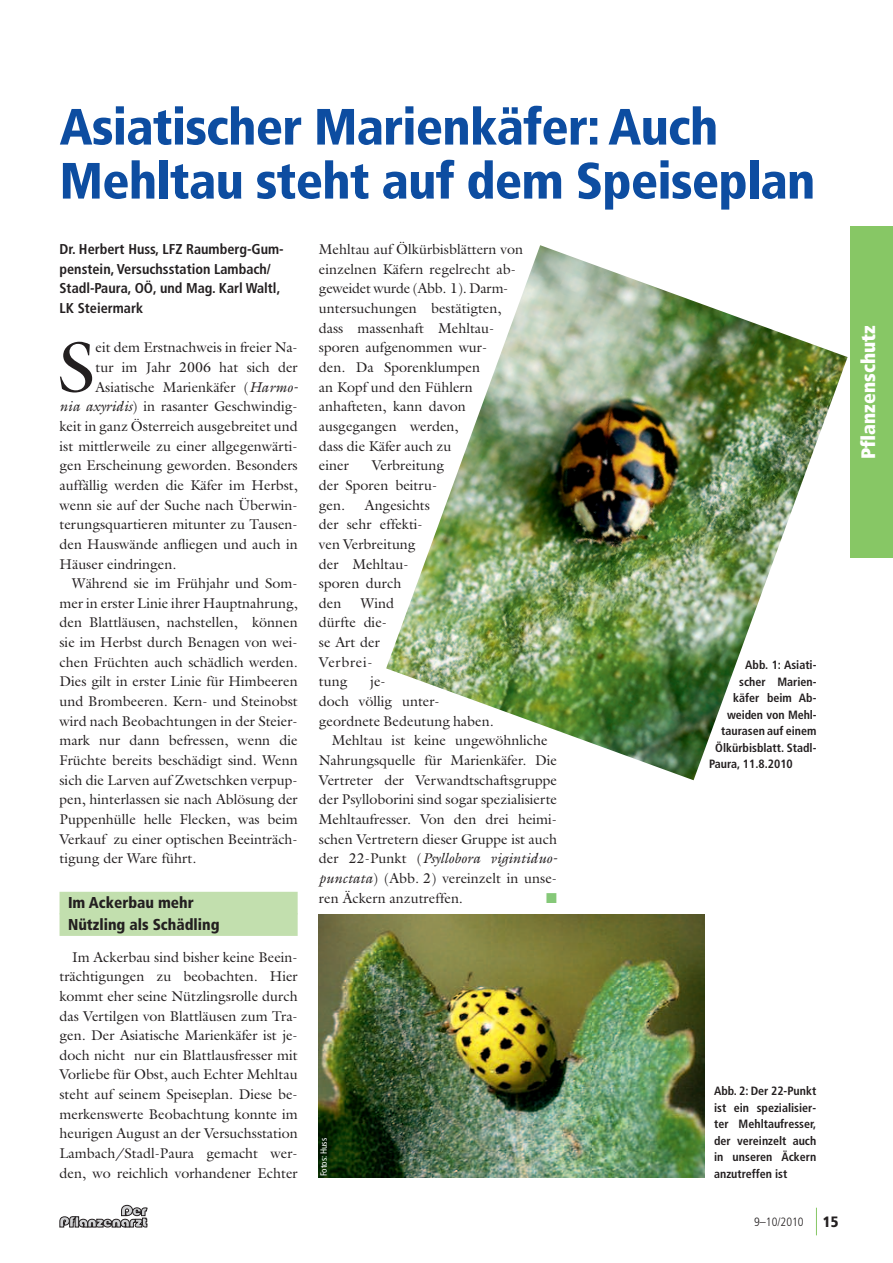
<style>
.page{position:relative;width:893px;height:1263px;background:#fff}
.page>*{position:absolute;margin:0;border:0;box-sizing:border-box;transform-origin:0 0}
.t1{font:72px "Galliard";color:#231f20}
.t2{font:900 condensed 51px/54px "Frutiger";letter-spacing:-.015em;color:#0d4da1}
.t3{font:900 condensed 19.5px "Frutiger";color:#fff}
.t4{font:900 condensed 15.75px/21.6px "Frutiger";color:#231f20}
.t5{font:900 condensed 15px "Frutiger";color:#231f20}
.t6{font:14.25px/19.6px "Galliard";color:#231f20}
.t7{font:700 condensed 14.25px/19.6px "Frutiger";color:#231f20}
.t8{font:italic 14.25px "Galliard";color:#231f20}
.t9{font:14.25px "Zapf Dingbats";color:#85c878}
.t10{font:700 condensed 12px/16.5px "Frutiger";color:#231f20;text-align:justify}
.t11{font:300 condensed 12px "Frutiger";color:#231f20}
.t12{font:condensed 9px "Frutiger";color:#fff}
.s1{font-style:italic}
.s2{font-style:normal}
</style>
<div class="page">
<svg style="left:816px;top:1208px;width:1px;height:27px"></svg>
<svg style="left:60px;top:1205px;width:87px;height:22px"></svg>
<div style="left:850px;top:226px;width:43px;height:332px;background:#87c765"></div>
<div style="left:60px;top:892px;width:238px;height:22px;background:#c2dfae"></div>
<div style="left:60px;top:913px;width:238px;height:23px;background:#c2dfae"></div>
<img style="left:386px;top:245px;width:462px;height:535px">
<img style="left:319px;top:915px;width:385px;height:263px">
<h2 class="t2" style="left:60px;top:104px;width:757px">Asiatischer Marienkäfer: Auch<br>Mehltau steht auf dem Speiseplan</h2>
<p class="t7" style="left:60px;top:240px;width:226px">Dr. Herbert Huss, LFZ Raumberg-Gum&shy;penstein, Versuchsstation Lambach/<br>Stadl-Paura, OÖ, und Mag. Karl Waltl,<br>LK Steiermark</p>
<h1 class="t1" style="left:58px;top:325px;width:39px">S</h1>
<p class="t6" style="left:96px;top:338px;width:204px">eit dem Erstnachweis in freier Na-</p>
<p class="t6" style="left:96px;top:357px;width:204px">tur im Jahr 2006 hat sich der</p>
<p class="t6" style="left:96px;top:377px;width:204px">Asiatische Marienkäfer (<span class="s1">Harmo-</span></p>
<p class="t6" style="left:60px;top:397px;width:240px"><span class="s1">nia axyridis</span>) in rasanter Geschwindig-</p>
<p class="t6" style="left:60px;top:416px;width:240px">keit in ganz Österreich ausgebreitet und</p>
<p class="t6" style="left:60px;top:436px;width:240px">ist mittlerweile zu einer allgegenwärti-</p>
<p class="t6" style="left:60px;top:455px;width:240px">gen Erscheinung geworden. Besonders</p>
<p class="t6" style="left:60px;top:475px;width:240px">auffällig werden die Käfer im Herbst,</p>
<p class="t6" style="left:60px;top:495px;width:240px">wenn sie auf der Suche nach Überwin-</p>
<p class="t6" style="left:60px;top:514px;width:240px">terungsquartieren mitunter zu Tausen-</p>
<p class="t6" style="left:60px;top:534px;width:240px">den Hauswände anfliegen und auch in</p>
<p class="t6" style="left:60px;top:554px;width:118px">Häuser eindringen.</p>
<p class="t6" style="left:72px;top:573px;width:227px">Während sie im Frühjahr und Som-</p>
<p class="t6" style="left:60px;top:593px;width:240px">mer in erster Linie ihrer Hauptnahrung,</p>
<p class="t6" style="left:60px;top:613px;width:240px">den Blattläusen, nachstellen, können</p>
<p class="t6" style="left:60px;top:632px;width:240px">sie im Herbst durch Benagen von wei-</p>
<p class="t6" style="left:60px;top:652px;width:240px">chen Früchten auch schädlich werden.</p>
<p class="t6" style="left:60px;top:672px;width:240px">Dies gilt in erster Linie für Himbeeren</p>
<p class="t6" style="left:60px;top:691px;width:240px">und Brombeeren. Kern- und Steinobst</p>
<p class="t6" style="left:60px;top:711px;width:240px">wird nach Beobachtungen in der Steier-</p>
<p class="t6" style="left:60px;top:731px;width:240px">mark nur dann befressen, wenn die</p>
<p class="t6" style="left:60px;top:750px;width:240px">Früchte bereits beschädigt sind. Wenn</p>
<p class="t6" style="left:60px;top:770px;width:240px">sich die Larven auf Zwetschken verpup-</p>
<p class="t6" style="left:60px;top:790px;width:240px">pen, hinterlassen sie nach Ablösung der</p>
<p class="t6" style="left:60px;top:809px;width:240px">Puppenhülle helle Flecken, was beim</p>
<p class="t6" style="left:60px;top:829px;width:240px">Verkauf zu einer optischen Beeinträch-</p>
<p class="t6" style="left:60px;top:848px;width:138px">tigung der Ware führt.</p>
<p class="t4" style="left:68px;top:893px;width:153px">Im Ackerbau mehr<br>Nützling als Schädling</p>
<p class="t6" style="left:60px;top:947px;width:240px;text-align:justify;text-indent:13px">Im Ackerbau sind bisher keine Beein&shy;trächtigungen zu beobachten. Hier kommt eher seine Nützlingsrolle durch das Vertilgen von Blattläusen zum Tra&shy;gen. Der Asiatische Marienkäfer ist je&shy;doch nicht nur ein Blattlausfresser mit Vorliebe für Obst, auch Echter Mehltau steht auf seinem Speiseplan. Diese be&shy;merkenswerte Beobachtung konnte im heurigen August an der Versuchsstation Lambach/Stadl-Paura gemacht wer&shy;den, wo reichlich vorhandener Echter</p>
<p class="t6" style="left:319px;top:239px;width:206px">Mehltau auf Ölkürbisblättern von einzelnen Käfern regelrecht ab&shy;geweidet wurde (Abb. 1). Darm&shy;untersuchungen bestätigten, dass massenhaft Mehltau&shy;sporen aufgenommen wur-<br>den. Da Sporenklumpen<br>an Kopf und den Fühlern anhafteten, kann davon ausgegangen werden,<br>dass die Käfer auch zu<br>einer</p>
<p class="t6" style="left:319px;top:455px;width:127px;text-indent:53px">Verbreitung der Sporen beitru&shy;gen.</p>
<p class="t6" style="left:319px;top:495px;width:113px;text-indent:46px">Angesichts der sehr effekti&shy;ven Verbreitung der Mehltau&shy;sporen durch<br>den</p>
<p class="t6" style="left:319px;top:593px;width:77px;text-indent:42px">Wind dürfte die&shy;se Art der<br>Verbrei&shy;tung</p>
<p class="t6" style="left:370px;top:672px;width:17px">je-</p>
<p class="t6" style="left:319px;top:691px;width:122px">doch völlig unter-</p>
<p class="t6" style="left:319px;top:711px;width:176px">geordnete Bedeutung haben.</p>
<p class="t6" style="left:332px;top:731px;width:218px">Mehltau ist keine ungewöhnliche</p>
<p class="t6" style="left:319px;top:750px;width:240px">Nahrungsquelle für Marienkäfer. Die</p>
<p class="t6" style="left:319px;top:770px;width:240px">Vertreter der Verwandtschaftsgruppe</p>
<p class="t6" style="left:319px;top:790px;width:240px">der Psylloborini sind sogar spezialisierte</p>
<p class="t6" style="left:319px;top:809px;width:240px">Mehltaufresser. Von den drei heimi-</p>
<p class="t6" style="left:319px;top:829px;width:240px">schen Vertretern dieser Gruppe ist auch</p>
<p class="t8" style="left:319px;top:850px;width:240px"><span class="s2">der 22-Punkt (</span>Psyllobora vigintiduo-</p>
<p class="t6" style="left:319px;top:868px;width:240px"><span class="s1">punctata</span>) (Abb. 2) vereinzelt in unse-</p>
<p class="t6" style="left:319px;top:888px;width:146px">ren Äckern anzutreffen.</p>
<p class="t9" style="left:546px;top:889px;width:12px">■</p>
<p class="t12" style="left:320px;top:1176px;width:40px;rotate:-90deg">Fotos: Huss</p>
<p class="t10" style="left:745px;top:658px;width:73px">Abb. 1: Asiati-</p>
<p class="t10" style="left:739px;top:674px;width:79px">scher Marien-</p>
<p class="t10" style="left:733px;top:691px;width:85px">käfer beim Ab-</p>
<p class="t10" style="left:727px;top:707px;width:91px">weiden von Mehl-</p>
<p class="t10" style="left:721px;top:724px;width:97px">taurasen auf einem</p>
<p class="t10" style="left:715px;top:740px;width:103px">Ölkürbisblatt. Stadl-</p>
<p class="t10" style="left:709px;top:757px;width:85px">Paura, 11.8.2010</p>
<p class="t10" style="left:714px;top:1084px;width:104px">Abb. 2: Der 22-Punkt ist ein spezialisier&shy;ter Mehltaufresser, der vereinzelt auch in unseren Äckern anzutreffen ist</p>
<p class="t11" style="left:754px;top:1217px;width:51px">9–10/2010</p>
<p class="t5" style="left:823px;top:1216px;width:17px">15</p>
<h3 class="t3" style="left:861px;top:459px;width:135px;rotate:-90deg">Pflanzenschutz</h3>
</div>
